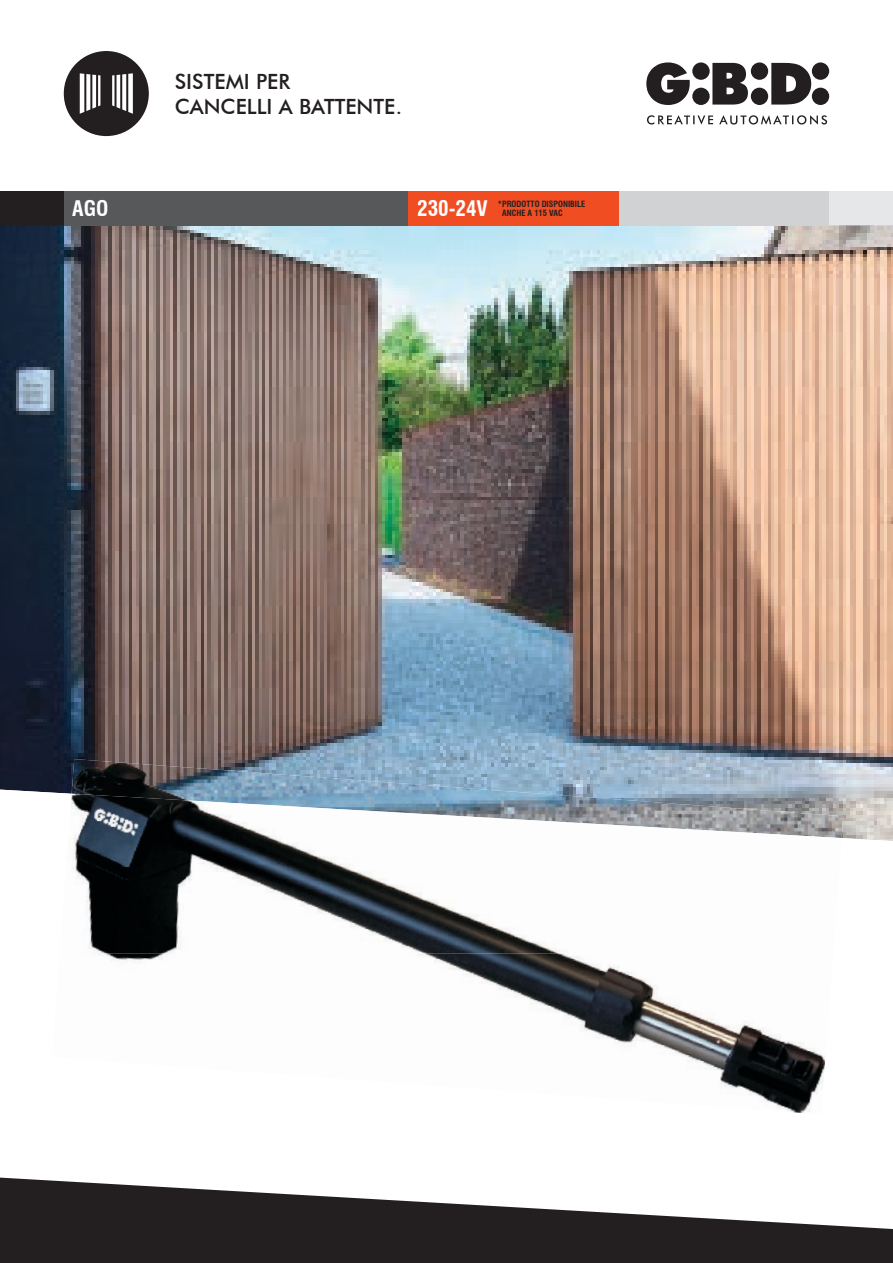
<style>
.page{position:relative;width:893px;height:1263px;background:#fff}
.page>*{position:absolute;margin:0;border:0;box-sizing:border-box;transform-origin:0 0}
.t1{font:500 21px/25.2px "Futura BT";color:#231f20}
.t2{font:700 condensed 21px "Swiss 721 BT";color:#fff}
.t3{font:700 condensed 8.4px/9px "Swiss 721 BT";color:#231f20}
</style>
<div class="page">
<div style="left:64px;top:191px;width:829px;height:34px;background:#e6e7e9"></div>
<div style="left:0;top:191px;width:64px;height:34px;background:#231f20"></div>
<svg style="left:646px;top:62px;width:183px;height:63px"></svg>
<svg style="left:0;top:1177px;width:893px;height:86px;fill:#231f20"></svg>
<img style="left:0;top:225px;width:893px;height:564px">
<svg style="left:0;top:789px;width:893px;height:52px"></svg>
<div style="left:64px;top:51px;width:85px;height:85px;background:#231f20;border-radius:50%"></div>
<svg style="left:80px;top:73px;width:53px;height:41px"></svg>
<div style="left:64px;top:191px;width:344px;height:34px;background:#57585a"></div>
<div style="left:619px;top:191px;width:210px;height:34px;background:#d1d2d4"></div>
<div style="left:408px;top:191px;width:211px;height:34px;background:#f04d22"></div>
<img style="left:72px;top:759px;width:771px;height:79px">
<img style="left:94px;top:953px;width:731px;height:160px">
<img style="left:60px;top:794px;width:782px;height:159px">
<h1 class="t1" style="left:175px;top:69px;width:229px">SISTEMI PER<br>CANCELLI A BATTENTE.</h1>
<h1 class="t2" style="left:72px;top:196px;width:38px">AGO</h1>
<h1 class="t2" style="left:417px;top:196px;width:72px">230-24V</h1>
<p class="t3" style="left:502px;top:199px;width:85px;text-indent:-4px">* PRODOTTO DISPONIBILE<br>ANCHE A 115 VAC</p>
</div>
